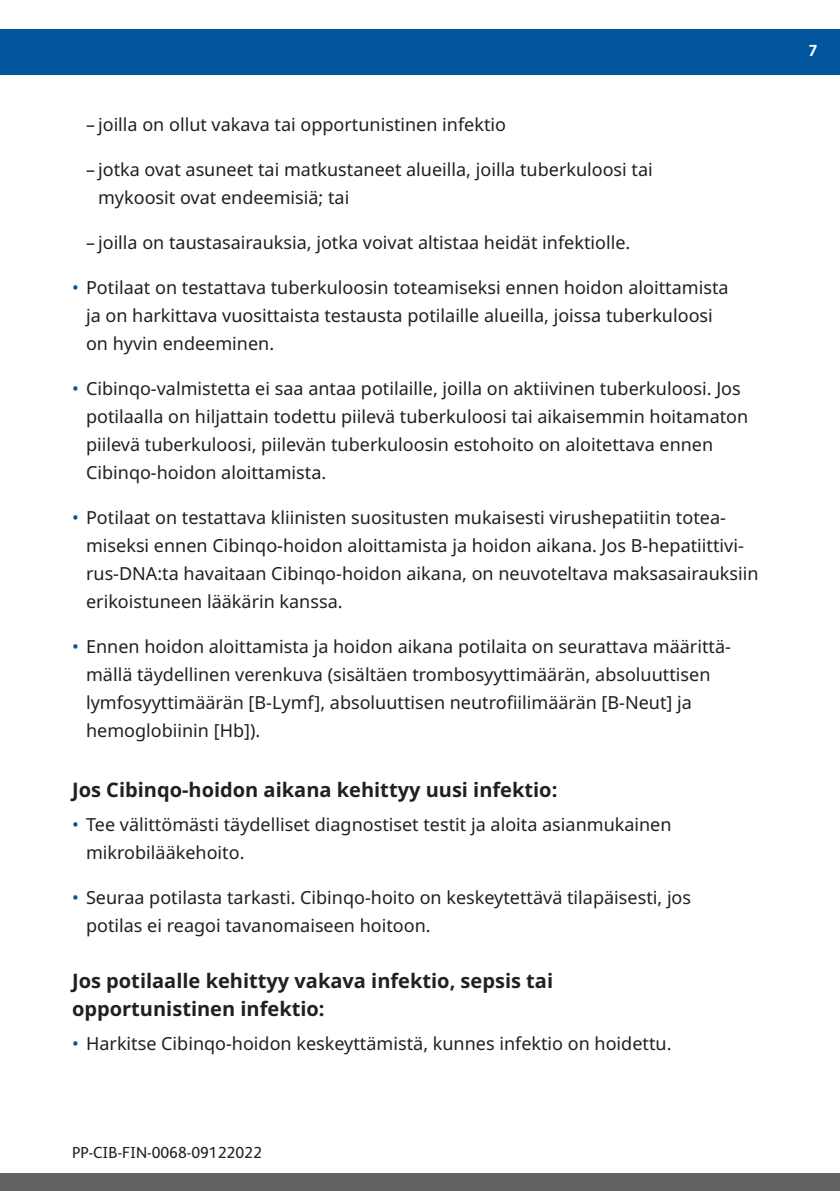
<style>
.page{position:relative;width:840px;height:1191px;background:#fff}
.page>*{position:absolute;margin:0;border:0;box-sizing:border-box;transform-origin:0 0}
.t1{font:700 20px/28px "Noto Sans";color:#231f20}
.t2{font:18px/28px "Noto Sans";color:#231f20}
.Headline{font:16px "FS Albert";color:#231f20}
.Subhead_1{font:700 16px "FS Albert";color:#fff}
.s1{color:#01559d}
</style>
<div class="page">
<div style="left:0;top:29px;width:839px;height:46px;background:#01559d"></div>
<div style="left:0;top:1174px;width:839px;height:17px;background:#636366"></div>
<p class="t2" style="left:86px;top:110px;width:421px">– joilla on ollut vakava tai opportunistinen infektio</p>
<p class="t2" style="left:98px;top:155px;width:556px;text-indent:-12px">– jotka ovat asuneet tai matkustaneet alueilla, joilla tuberkuloosi tai mykoosit ovat endeemisiä; tai</p>
<p class="t2" style="left:86px;top:228px;width:545px">– joilla on taustasairauksia, jotka voivat altistaa heidät infektiolle.</p>
<p class="t2" style="left:86px;top:273px;width:643px;text-indent:-14px"><span class="s1">•</span> Potilaat on testattava tuberkuloosin toteamiseksi ennen hoidon aloittamista ja on harkittava vuosittaista testausta potilaille alueilla, joissa tuberkuloosi on hyvin endeeminen.</p>
<p class="t2" style="left:86px;top:374px;width:663px;text-indent:-14px"><span class="s1">•</span> Cibinqo-valmistetta ei saa antaa potilaille, joilla on aktiivinen tuberkuloosi. Jos potilaalla on hiljattain todettu piilevä tuberkuloosi tai aikaisemmin hoitamaton piilevä tuberkuloosi, piilevän tuberkuloosin estohoito on aloitettava ennen Cibinqo-hoidon aloittamista.</p>
<p class="t2" style="left:86px;top:503px;width:673px;text-indent:-14px"><span class="s1">•</span> Potilaat on testattava kliinisten suositusten mukaisesti virushepatiitin totea&shy;miseksi ennen Cibinqo-hoidon aloittamista ja hoidon aikana. Jos B-hepatiittivi&shy;rus-DNA:ta havaitaan Cibinqo-hoidon aikana, on neuvoteltava maksasairauksiin erikoistuneen lääkärin kanssa.</p>
<p class="t2" style="left:86px;top:632px;width:646px;text-indent:-14px"><span class="s1">•</span> Ennen hoidon aloittamista ja hoidon aikana potilaita on seurattava määrittä&shy;mällä täydellinen verenkuva (sisältäen trombosyyttimäärän, absoluuttisen lymfosyyttimäärän [B-Lymf], absoluuttisen neutrofiilimäärän [B-Neut] ja hemoglobiinin [Hb]).</p>
<p class="t1" style="left:72px;top:776px;width:486px">Jos Cibinqo-hoidon aikana kehittyy uusi infektio:</p>
<p class="t2" style="left:86px;top:810px;width:586px;text-indent:-14px"><span class="s1">•</span> Tee välittömästi täydelliset diagnostiset testit ja aloita asianmukainen mikrobilääkehoito.</p>
<p class="t2" style="left:86px;top:883px;width:606px;text-indent:-14px"><span class="s1">•</span> Seuraa potilasta tarkasti. Cibinqo-hoito on keskeytettävä tilapäisesti, jos potilas ei reagoi tavanomaiseen hoitoon.</p>
<p class="t1" style="left:72px;top:967px;width:482px">Jos potilaalle kehittyy vakava infektio, sepsis tai opportunistinen infektio:</p>
<p class="t2" style="left:72px;top:1029px;width:600px"><span class="s1">•</span> Harkitse Cibinqo-hoidon keskeyttämistä, kunnes infektio on hoidettu.</p>
<p class="Headline" style="left:72px;top:1143px;width:191px">PP-CIB-FIN-0068-09122022</p>
<p class="Subhead_1" style="left:808px;top:41px;width:10px">7</p>
</div>
